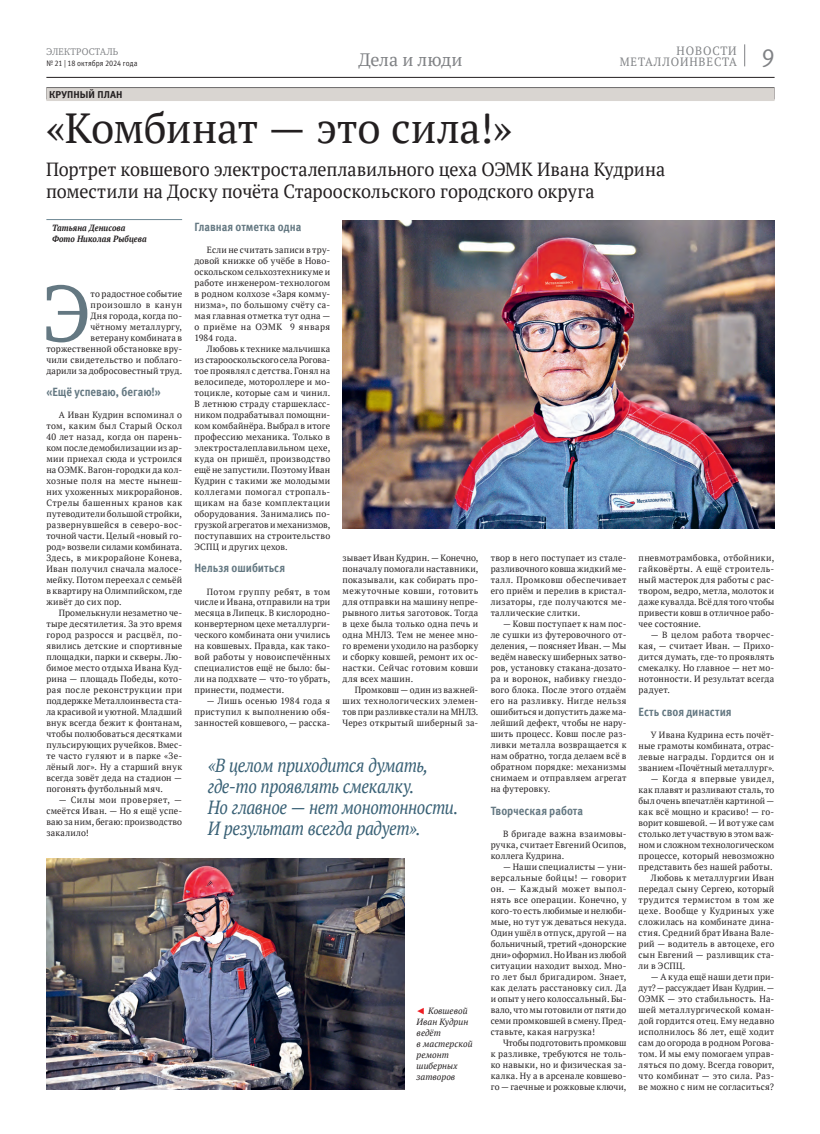
<style>
.page{position:relative;width:820px;height:1134px;background:#fff}
.page>*{position:absolute;margin:0;border:0;box-sizing:border-box;transform-origin:0 0}
.Буквица{font:82.9px "Charter C";color:#647882;scale:.9 1}
.Заголовок_40{font:42px "PT Serif";letter-spacing:-.01em;color:#231f20}
.Подзаголовок{font:19px/22px "PT Serif";color:#231f20;scale:.95 1}
.Цитата_недели{font:italic 19px/21px "PT Serif";letter-spacing:-.025em;color:#386075;scale:.88 1}
.Колонтитул_рубрика{font:18px "PT Serif";letter-spacing:-.01em;color:#808285}
.Текст_ПОДЗАГ{font:700 12px "Meta Offc Pro";color:#647882;scale:.9 1}
.t1{font:12px/11px "PT Serif";letter-spacing:.08em;color:#808285;scale:.95 1}
.t2{font:10px "Charter C";letter-spacing:.03em;color:#808285;scale:.92 1}
.Рубрика{font:700 10px "Meta Offc Pro";letter-spacing:.015em;color:#231f20}
.Текст_основной{font:9px/11px "PT Serif";letter-spacing:.02em;color:#231f20;text-align:justify}
.Буквица-2{font:9px/11px "PT Serif";letter-spacing:.02em;color:#231f20;text-align:right}
.t3{font:italic 9px/11px "PT Serif";color:#231f20}
.Автор{font:italic 700 9px/11px "PT Serif";letter-spacing:.005em;color:#231f20;scale:.9 1}
.t4{font:8px "Meta Offc Pro Norm";letter-spacing:.005em;color:#231f20;scale:.9 1}
.s1{font-family:"Meta Offc Pro Norm";font-size:25px}
.s2{font-family:"Modern Pictograms";font-style:normal;font-size:16px;color:#ee1d23}
</style>
<div class="page">
<svg style="left:744px;top:44px;width:1px;height:22px"></svg>
<hr style="left:46px;top:77px;width:728px;height:1px;background:#231f20">
<div style="left:46px;top:87px;width:728px;height:12px;background:#757373"></div>
<div style="left:46px;top:88px;width:728px;height:13px;background:#d9d5d1"></div>
<hr style="left:46px;top:219px;width:136px;height:1px;background:#6e8793">
<img style="left:46px;top:858px;width:358px;height:231px">
<img style="left:342px;top:220px;width:432px;height:308px">
<p class="t2" style="left:46px;top:46px;width:80px">ЭЛЕКТРОСТАЛЬ</p>
<p class="t4" style="left:46px;top:58px;width:103px">№ 21 | 18 октября 2024 года</p>
<p class="Колонтитул_рубрика" style="left:358px;top:48px;width:105px">Дела и люди</p>
<p class="Рубрика" style="left:49px;top:87px;width:75px">КРУПНЫЙ ПЛАН</p>
<h3 class="t1" style="left:619px;top:45px;width:164px;text-indent:57px">НОВОСТИ<br>МЕТАЛЛОИНВЕСТА <span class="s1">9</span></h3>
<p class="Заголовок_40" style="left:46px;top:101px;width:467px">«Комбинат — это сила!»</p>
<p class="Подзаголовок" style="left:46px;top:158px;width:652px">Портрет ковшевого электросталеплавильного цеха ОЭМК Ивана Кудрина поместили на Доску почёта Старооскольского городского округа</p>
<p class="Текст_ПОДЗАГ" style="left:194px;top:218px;width:120px">Главная отметка одна</p>
<p class="Текст_основной" style="left:194px;top:245px;width:137px;text-indent:12px">Если не считать записи в тру&shy;довой книжке об учёбе в Ново&shy;оскольском сельхозтехникуме и работе инженером-технологом в родном колхозе «Заря комму&shy;низма», по большому счёту са&shy;мая главная отметка тут одна — о приёме на ОЭМК 9 января 1984 года.</p>
<p class="Текст_основной" style="left:194px;top:344px;width:137px;text-indent:12px">Любовь к технике мальчишка из старооскольского села Рогова&shy;тое проявлял с детства. Гонял на велосипеде, мотороллере и мо&shy;тоцикле, которые сам и чинил.<br>В летнюю страду старшекласс&shy;ником подрабатывал помощни&shy;ком комбайнёра. Выбрал в итоге профессию механика. Только в электросталеплавильном цехе, куда он пришёл, производство ещё не запустили. Поэтому Иван Кудрин с такими же молодыми коллегами помогал стропаль&shy;щикам на базе комплектации оборудования. Занимались по&shy;грузкой агрегатов и механизмов, поступавших на строительство ЭСПЦ и других цехов.</p>
<p class="Текст_ПОДЗАГ" style="left:194px;top:559px;width:102px">Нельзя ошибиться</p>
<p class="Текст_основной" style="left:194px;top:586px;width:137px;text-indent:12px">Потом группу ребят, в том числе и Ивана, отправили на три месяца в Липецк. В кислородно&shy;конвертерном цехе металлурги&shy;ческого комбината они учились на ковшевых. Правда, как тако&shy;вой работы у новоиспечённых специалистов ещё не было: бы&shy;ли на подхвате — что-то убрать, принести, подмести.</p>
<p class="Текст_основной" style="left:194px;top:696px;width:137px;text-indent:12px">— Лишь осенью 1984 года я приступил к выполнению обя&shy;занностей ковшевого, — расска-</p>
<p class="Автор" style="left:52px;top:223px;width:106px">Татьяна Денисова<br>Фото Николая Рыбцева</p>
<p class="Буквица" style="left:43px;top:267px;width:54px">Э</p>
<p class="Буквица-2" style="left:46px;top:289px;width:137px">то радостное событие произошло в канун<br>Дня города, когда по-<br>чётному металлургу,<br>ветерану комбината в торжественной обстановке вру&shy;чили свидетельство и поблаго&shy;дарили за добросовестный труд.</p>
<p class="Текст_ПОДЗАГ" style="left:46px;top:383px;width:129px">«Ещё успеваю, бегаю!»</p>
<p class="Текст_основной" style="left:46px;top:410px;width:137px;text-indent:12px">А Иван Кудрин вспоминал о том, каким был Старый Оскол 40 лет назад, когда он парень&shy;ком после демобилизации из ар&shy;мии приехал сюда и устроился на ОЭМК. Вагон-городки да кол&shy;хозные поля на месте нынеш&shy;них ухоженных микрорайонов.<br>Стрелы башенных кранов как путеводители большой стройки, развернувшейся в северо-вос&shy;точной части. Целый «новый го&shy;род» возвели силами комбината.<br>Здесь, в микрорайоне Конева, Иван получил сначала малосе&shy;мейку. Потом переехал с семьёй в квартиру на Олимпийском, где живёт до сих пор.</p>
<p class="Текст_основной" style="left:46px;top:608px;width:137px;text-indent:12px">Промелькнули незаметно че&shy;тыре десятилетия. За это время город разросся и расцвёл, по&shy;явились детские и спортивные площадки, парки и скверы. Лю&shy;бимое место отдыха Ивана Куд&shy;рина — площадь Победы, кото&shy;рая после реконструкции при поддержке Металлоинвеста ста&shy;ла красивой и уютной. Младший внук всегда бежит к фонтанам, чтобы полюбоваться десятками пульсирующих ручейков. Вмес&shy;те часто гуляют и в парке «Зе&shy;лёный лог». Ну а старший внук всегда зовёт деда на стадион — погонять футбольный мяч.</p>
<p class="Текст_основной" style="left:46px;top:795px;width:137px;text-indent:12px">— Силы мои проверяет, — смеётся Иван. — Но я ещё успе&shy;ваю за ним, бегаю: производство закалило!</p>
<p class="Текст_основной" style="left:638px;top:553px;width:137px">пневмотрамбовка, отбойники, гайковёрты. А ещё строитель&shy;ный мастерок для работы с рас&shy;твором, ведро, метла, молоток и даже кувалда. Всё для того чтобы привести ковш в отличное рабо&shy;чее состояние.</p>
<p class="Текст_основной" style="left:638px;top:630px;width:137px;text-indent:12px">— В целом работа творчес&shy;кая, — считает Иван. — Прихо&shy;дится думать, где-то проявлять смекалку. Но главное — нет мо&shy;нотонности. И результат всегда радует.</p>
<p class="Текст_ПОДЗАГ" style="left:638px;top:702px;width:105px">Есть своя династия</p>
<p class="Текст_основной" style="left:638px;top:729px;width:137px;text-indent:12px">У Ивана Кудрина есть почёт&shy;ные грамоты комбината, отрас&shy;левые награды. Гордится он и званием «Почётный металлург».</p>
<p class="Текст_основной" style="left:638px;top:773px;width:137px;text-indent:12px">— Когда я впервые увидел, как плавят и разливают сталь, то был очень впечатлён картиной — как всё мощно и красиво! — го&shy;ворит ковшевой. — И вот уже сам столько лет участвую в этом важ&shy;ном и сложном технологическом процессе, который невозможно представить без нашей работы.</p>
<p class="Текст_основной" style="left:638px;top:872px;width:137px;text-indent:12px">Любовь к металлургии Иван передал сыну Сергею, который трудится термистом в том же цехе. Вообще у Кудриных уже сложилась на комбинате дина&shy;стия. Средний брат Ивана Вале&shy;рий — водитель в автоцехе, его сын Евгений — разливщик ста&shy;ли в ЭСПЦ.</p>
<p class="Текст_основной" style="left:638px;top:971px;width:137px;text-indent:12px">— А куда ещё наши дети при&shy;дут? — рассуждает Иван Кудрин. — ОЭМК — это стабильность. На&shy;шей металлургической коман&shy;дой гордится отец. Ему недавно исполнилось 86 лет, ещё ходит сам до огорода в родном Рогова&shy;том. И мы ему помогаем управ&shy;ляться по дому. Всегда говорит, что комбинат — это сила. Раз&shy;ве можно с ним не согласиться?</p>
<p class="Текст_основной" style="left:342px;top:553px;width:137px">зывает Иван Кудрин. — Конечно, поначалу помогали наставники, показывали, как собирать про&shy;межуточные ковши, готовить для отправки на машину непре&shy;рывного литья заготовок. Тогда в цехе была только одна печь и одна МНЛЗ. Тем не менее мно&shy;го времени уходило на разборку и сборку ковшей, ремонт их ос&shy;настки. Сейчас готовим ковши для всех машин.</p>
<p class="Текст_основной" style="left:342px;top:685px;width:137px;text-indent:12px">Промковш — один из важней&shy;ших технологических элемен&shy;тов при разливке стали на МНЛЗ.<br>Через открытый шиберный за-</p>
<p class="Текст_основной" style="left:490px;top:553px;width:137px">твор в него поступает из стале&shy;разливочного ковша жидкий ме&shy;талл. Промковш обеспечивает его приём и перелив в кристал&shy;лизаторы, где получаются ме&shy;таллические слитки.</p>
<p class="Текст_основной" style="left:490px;top:619px;width:137px;text-indent:12px">— Ковш поступает к нам пос&shy;ле сушки из футеровочного от&shy;деления, — поясняет Иван. — Мы ведём навеску шиберных затво&shy;ров, установку стакана-дозато&shy;ра и воронок, набивку гнездо&shy;вого блока. После этого отдаём его на разливку. Нигде нельзя ошибиться и допустить даже ма&shy;лейший дефект, чтобы не нару&shy;шить процесс. Ковш после раз&shy;ливки металла возвращается к нам обратно, тогда делаем всё в обратном порядке: механизмы снимаем и отправляем агрегат на футеровку.</p>
<p class="Текст_ПОДЗАГ" style="left:490px;top:801px;width:104px">Творческая работа</p>
<p class="Текст_основной" style="left:490px;top:828px;width:137px;text-indent:12px">В бригаде важна взаимовы&shy;ручка, считает Евгений Осипов, коллега Кудрина.</p>
<p class="Текст_основной" style="left:490px;top:861px;width:137px;text-indent:12px">— Наши специалисты — уни&shy;версальные бойцы! — говорит он. — Каждый может выпол&shy;нять все операции. Конечно, у кого-то есть любимые и нелюби&shy;мые, но тут уж деваться некуда.<br>Один ушёл в отпуск, другой — на больничный, третий «донорские дни» оформил. Но Иван из любой ситуации находит выход. Мно&shy;го лет был бригадиром. Знает, как делать расстановку сил. Да и опыт у него колоссальный. Бы&shy;вало, что мы готовили от пяти до семи промковшей в смену. Пред&shy;ставьте, какая нагрузка!</p>
<p class="Текст_основной" style="left:490px;top:1037px;width:137px;text-indent:12px">Чтобы подготовить промковш к разливке, требуются не толь&shy;ко навыки, но и физическая за&shy;калка. Ну а в арсенале ковшево&shy;го — гаечные и рожковые ключи,</p>
<p class="Цитата_недели" style="left:208px;top:754px;width:286px">«В целом приходится думать, где-то проявлять смекалку.<br>Но главное — нет монотонности.<br>И результат всегда радует».</p>
<p class="t3" style="left:416px;top:1005px;width:57px"><span class="s2">&lt;</span> Ковшевой<br>Иван Кудрин ведёт<br>в мастерской ремонт шиберных затворов</p>
</div>
